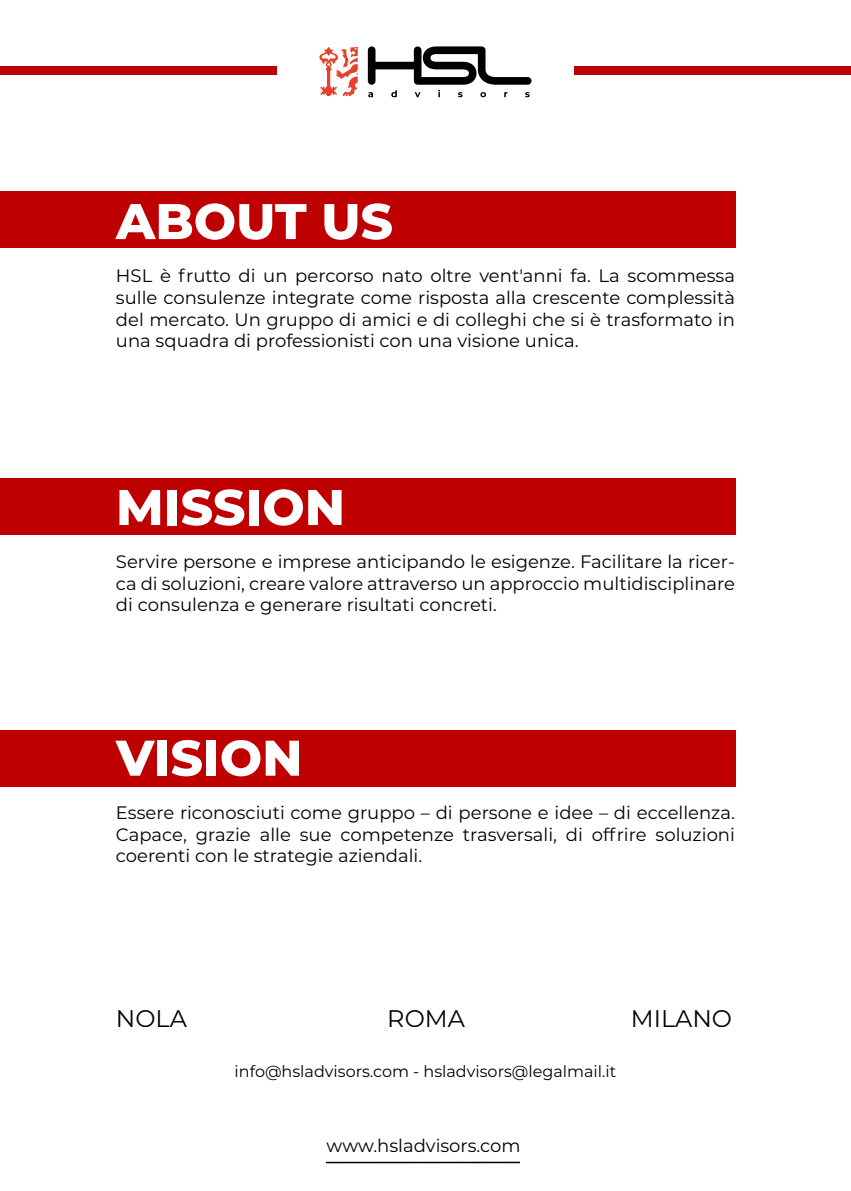
<style>
.page{position:relative;width:851px;height:1191px;background:#fff}
.page>*{position:absolute;margin:0;border:0;box-sizing:border-box;transform-origin:0 0}
.t1{font:800 50px "Montserrat";color:#fff}
.t2{font:24px "Montserrat";color:#000}
.t3{font:18px/21.6px "Montserrat";color:#000;text-align:justify}
.t4{font:16px "Montserrat";color:#000}
</style>
<div class="page">
<div style="left:0;top:730px;width:734px;height:56px;background:#bf0001"></div>
<div style="left:0;top:191px;width:734px;height:56px;background:#bf0001"></div>
<div style="left:0;top:478px;width:734px;height:56px;background:#bf0001"></div>
<svg style="left:319px;top:47px;width:39px;height:49px"></svg>
<svg style="left:368px;top:46px;width:163px;height:51px"></svg>
<div style="left:0;top:66px;width:277px;height:9px;background:#bf0001"></div>
<div style="left:574px;top:66px;width:276px;height:9px;background:#bf0001"></div>
<hr style="left:326px;top:1161px;width:194px;height:2px;background:#000">
<h1 class="t1" style="left:116px;top:185px;width:278px">ABOUT US</h1>
<p class="t3" style="left:116px;top:264px;width:620px">HSL è frutto di un percorso nato oltre vent'anni fa. La scommessa sulle consulenze integrate come risposta alla crescente complessità del mercato. Un gruppo di amici e di colleghi che si è trasformato in una squadra di professionisti con una visione unica.</p>
<h1 class="t1" style="left:116px;top:470px;width:230px">MISSION</h1>
<p class="t3" style="left:116px;top:550px;width:620px">Servire persone e imprese anticipando le esigenze. Facilitare la ricer&shy;ca di soluzioni, creare valore attraverso un approccio multidisciplinare di consulenza e generare risultati concreti.</p>
<h1 class="t1" style="left:116px;top:721px;width:188px">VISION</h1>
<p class="t3" style="left:116px;top:801px;width:620px">Essere riconosciuti come gruppo – di persone e idee – di eccellenza.<br>Capace, grazie alle sue competenze trasversali, di offrire soluzioni coerenti con le strategie aziendali.</p>
<h2 class="t2" style="left:116px;top:1002px;width:73px">NOLA</h2>
<h2 class="t2" style="left:387px;top:1002px;width:79px">ROMA</h2>
<h2 class="t2" style="left:630px;top:1002px;width:103px">MILANO</h2>
<p class="t4" style="left:234px;top:1060px;width:383px">info@hsladvisors.com - hsladvisors@legalmail.it</p>
<p class="t3" style="left:326px;top:1134px;width:195px">www.hsladvisors.com</p>
<p class="t4" style="left:308px;top:1135px;width:227px">http://www.hsladvisors.com/</p>
</div>
